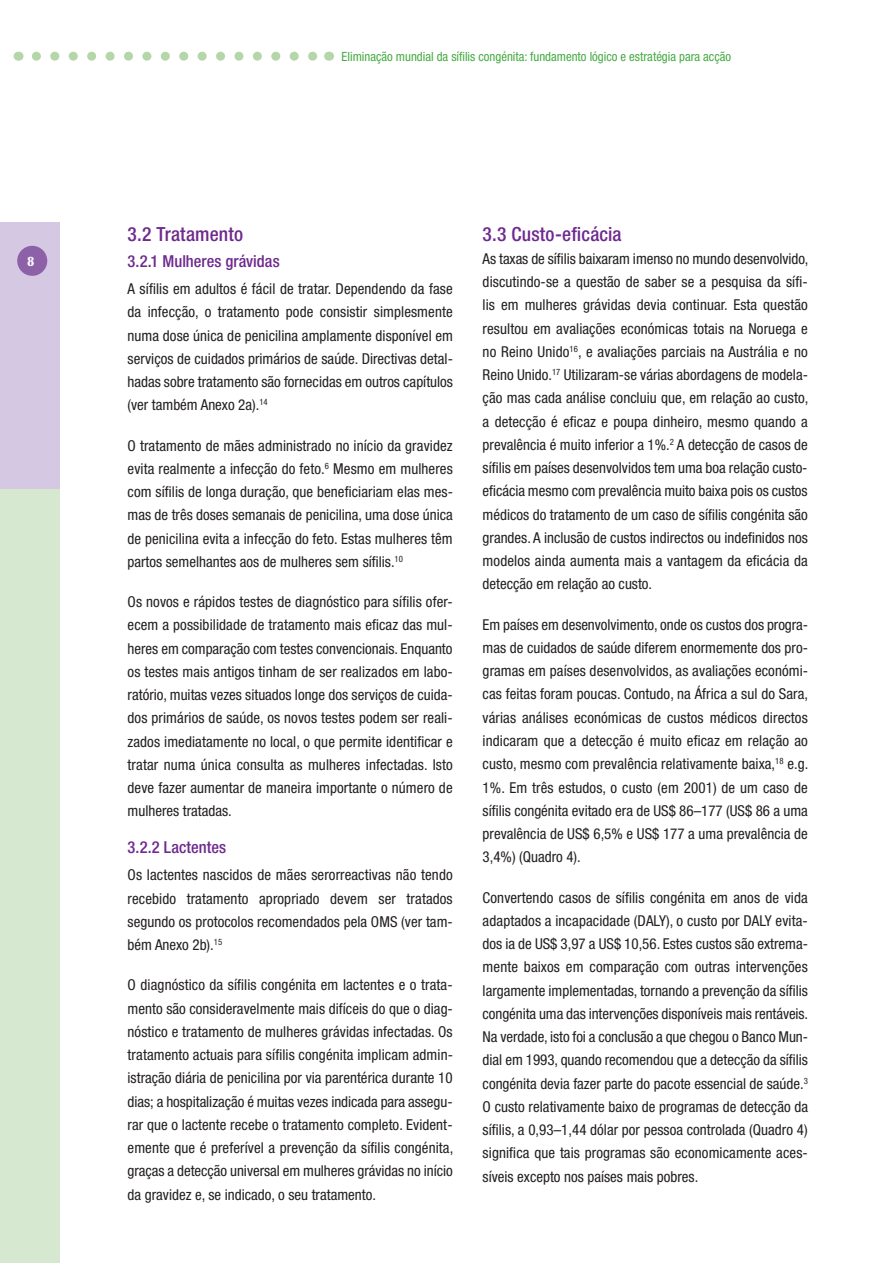
<style>
.page{position:relative;width:893px;height:1263px;background:#fff}
.page>*{position:absolute;margin:0;border:0;box-sizing:border-box;transform-origin:0 0}
.t1{font:500 condensed 19.5px "Helvetica Neue";letter-spacing:.01em;color:#6e2a8e}
.t2{font:500 condensed 16.5px "Helvetica Neue";color:#6e2a8e}
.t3{font:condensed 15px/23.2px "Helvetica Neue";color:#231f20;text-align:justify}
.t4{font:900 13.5px "Optima LT Std";color:#fff}
.t5{font:condensed 12.75px "Helvetica Neue";color:#46aa42}
</style>
<div class="page">
<div style="left:0;top:223px;width:59px;height:269px;background:#d5c8e2"></div>
<div style="left:0;top:489px;width:59px;height:774px;background:#d6e8d0"></div>
<svg style="left:36px;top:52px;width:282px;height:9px"></svg>
<div style="left:17px;top:246px;width:30px;height:30px;background:#8d61a8;border-radius:50%"></div>
<p class="t4" style="left:28px;top:254px;width:8px">8</p>
<p class="t5" style="left:342px;top:49px;width:391px">Eliminação mundial da sífilis congénita: fundamento lógico e estratégia para acção</p>
<h1 class="t1" style="left:128px;top:222px;width:117px">3.2 Tratamento</h1>
<p class="t2" style="left:128px;top:251px;width:154px">3.2.1 Mulheres grávidas</p>
<p class="t3" style="left:128px;top:277px;width:327px">A sífilis em adultos é fácil de tratar. Dependendo da fase da infecção, o tratamento pode consistir simplesmente numa dose única de penicilina amplamente disponível em serviços de cuidados primários de saúde. Directivas detal&shy;hadas sobre tratamento são fornecidas em outros capítulos (ver também Anexo 2a).<sup>14</sup></p>
<p class="t3" style="left:128px;top:434px;width:327px">O tratamento de mães administrado no início da gravidez evita realmente a infecção do feto.<sup>6</sup> Mesmo em mulheres com sífilis de longa duração, que beneficiariam elas mes&shy;mas de três doses semanais de penicilina, uma dose única de penicilina evita a infecção do feto. Estas mulheres têm partos semelhantes aos de mulheres sem sífilis.<sup>10</sup></p>
<p class="t3" style="left:128px;top:590px;width:327px">Os novos e rápidos testes de diagnóstico para sífilis ofer&shy;ecem a possibilidade de tratamento mais eficaz das mul&shy;heres em comparação com testes convencionais. Enquanto os testes mais antigos tinham de ser realizados em labo&shy;ratório, muitas vezes situados longe dos serviços de cuida&shy;dos primários de saúde, os novos testes podem ser reali&shy;zados imediatamente no local, o que permite identificar e tratar numa única consulta as mulheres infectadas. Isto deve fazer aumentar de maneira importante o número de mulheres tratadas.</p>
<p class="t2" style="left:128px;top:837px;width:100px">3.2.2 Lactentes</p>
<p class="t3" style="left:128px;top:863px;width:327px">Os lactentes nascidos de mães serorreactivas não tendo recebido tratamento apropriado devem ser tratados segundo os protocolos recomendados pela OMS (ver tam&shy;bém Anexo 2b).<sup>15</sup></p>
<p class="t3" style="left:128px;top:973px;width:327px">O diagnóstico da sífilis congénita em lactentes e o trata&shy;mento são consideravelmente mais difíceis do que o diag&shy;nóstico e tratamento de mulheres grávidas infectadas. Os tratamento actuais para sífilis congénita implicam admin&shy;istração diária de penicilina por via parentérica durante 10 dias; a hospitalização é muitas vezes indicada para assegu&shy;rar que o lactente recebe o tratamento completo. Evident&shy;emente que é preferível a prevenção da sífilis congénita, graças a detecção universal em mulheres grávidas no início da gravidez e, se indicado, o seu tratamento.</p>
<h1 class="t1" style="left:483px;top:222px;width:140px">3.3 Custo-eficácia</h1>
<p class="t3" style="left:483px;top:247px;width:327px">As taxas de sífilis baixaram imenso no mundo desenvolvido, discutindo-se a questão de saber se a pesquisa da sífi&shy;lis em mulheres grávidas devia continuar. Esta questão resultou em avaliações económicas totais na Noruega e no Reino Unido<sup>16</sup>, e avaliações parciais na Austrália e no Reino Unido.<sup>17</sup> Utilizaram-se várias abordagens de modela&shy;ção mas cada análise concluiu que, em relação ao custo, a detecção é eficaz e poupa dinheiro, mesmo quando a prevalência é muito inferior a 1%.<sup>2</sup> A detecção de casos de sífilis em países desenvolvidos tem uma boa relação custo&shy;eficácia mesmo com prevalência muito baixa pois os custos médicos do tratamento de um caso de sífilis congénita são grandes. A inclusão de custos indirectos ou indefinidos nos modelos ainda aumenta mais a vantagem da eficácia da detecção em relação ao custo.</p>
<p class="t3" style="left:483px;top:613px;width:327px">Em países em desenvolvimento, onde os custos dos progra&shy;mas de cuidados de saúde diferem enormemente dos pro&shy;gramas em países desenvolvidos, as avaliações económi&shy;cas feitas foram poucas. Contudo, na África a sul do Sara, várias análises económicas de custos médicos directos indicaram que a detecção é muito eficaz em relação ao custo, mesmo com prevalência relativamente baixa,<sup>18</sup> e.g.<br>1%. Em três estudos, o custo (em 2001) de um caso de sífilis congénita evitado era de US$ 86–177 (US$ 86 a uma prevalência de US$ 6,5% e US$ 177 a uma prevalência de 3,4%) (Quadro 4).</p>
<p class="t3" style="left:483px;top:885px;width:327px">Convertendo casos de sífilis congénita em anos de vida adaptados a incapacidade (DALY), o custo por DALY evita&shy;dos ia de US$ 3,97 a US$ 10,56. Estes custos são extrema&shy;mente baixos em comparação com outras intervenções largamente implementadas, tornando a prevenção da sífilis congénita uma das intervenções disponíveis mais rentáveis.<br>Na verdade, isto foi a conclusão a que chegou o Banco Mun&shy;dial em 1993, quando recomendou que a detecção da sífilis congénita devia fazer parte do pacote essencial de saúde.<sup>3<br></sup>O custo relativamente baixo de programas de detecção da sífilis, a 0,93–1,44 dólar por pessoa controlada (Quadro 4) significa que tais programas são economicamente aces&shy;síveis excepto nos países mais pobres.</p>
</div>
